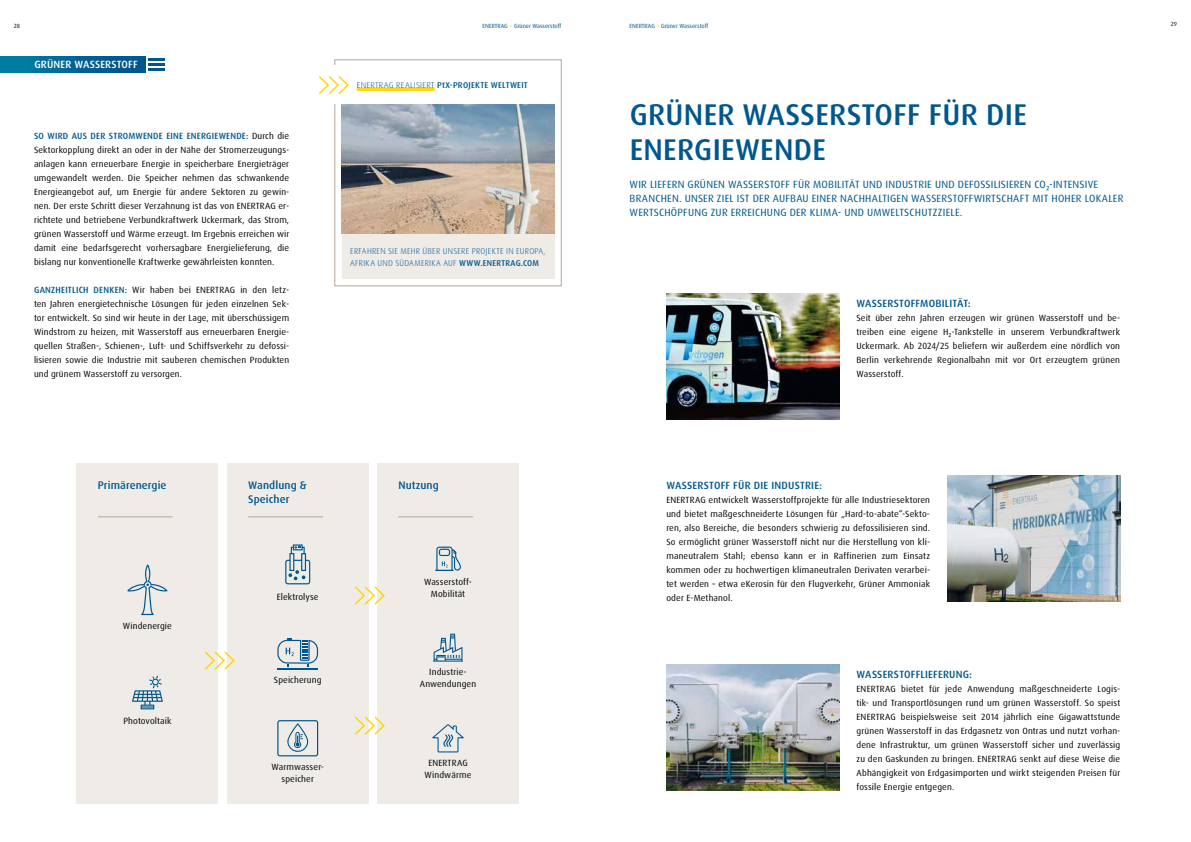
<style>
.page{position:relative;width:1191px;height:842px;background:#fff}
.page>*{position:absolute;margin:0;border:0;box-sizing:border-box;transform-origin:0 0}
.t1{font:500 30px/35px "Dax Pro";letter-spacing:.01em;color:#00578e}
.t2{font:500 11px "Dax Pro";letter-spacing:.005em;color:#00578e}
.t3{font:10.5px/14px "Dax Pro";letter-spacing:.02em;color:#00578e}
.t4{font:500 10.5px "Dax Pro";letter-spacing:.02em;color:#00578e}
.t5{font:500 10.5px "Dax Pro";letter-spacing:.015em;color:#fff}
.t6{font:9px/14px "Dax Pro";letter-spacing:.015em;color:#000;text-align:justify}
.t7{font:300 8.5px/12px "Dax Pro";letter-spacing:.025em;color:#00578e}
.t8{font:500 8.5px "Dax Pro";letter-spacing:.03em;color:#00578e}
.t9{font:6px "Dax Pro";color:#00578e}
.t10{font:6px "Dax Pro";color:#000}
.s1{color:#ffd600}
.s2{font-weight:500;color:#00578e}
.s3{font-weight:300}
.s4{font-weight:500}
</style>
<div class="page">
<div style="left:77px;top:463px;width:141px;height:341px;background:#efece8"></div>
<div style="left:227px;top:463px;width:142px;height:341px;background:#efece8"></div>
<div style="left:377px;top:463px;width:142px;height:341px;background:#efece8"></div>
<svg style="left:127px;top:564px;width:40px;height:51px"></svg>
<svg style="left:132px;top:676px;width:31px;height:33px"></svg>
<svg style="left:285px;top:544px;width:25px;height:40px"></svg>
<hr style="left:277px;top:668px;width:41px;height:1px;background:#00578e">
<svg style="left:277px;top:638px;width:41px;height:29px"></svg>
<svg style="left:277px;top:720px;width:41px;height:36px"></svg>
<svg style="left:433px;top:634px;width:30px;height:28px"></svg>
<svg style="left:435px;top:547px;width:26px;height:24px"></svg>
<svg style="left:432px;top:724px;width:32px;height:28px"></svg>
<hr style="left:98px;top:517px;width:75px;height:1px;background:#b4a698">
<hr style="left:248px;top:517px;width:75px;height:1px;background:#b4a698">
<hr style="left:398px;top:517px;width:75px;height:1px;background:#b4a698">
<svg style="left:204px;top:651px;width:31px;height:19px"></svg>
<svg style="left:354px;top:586px;width:31px;height:19px"></svg>
<svg style="left:354px;top:716px;width:31px;height:19px"></svg>
<div style="left:334px;top:60px;width:227px;height:226px;border:1px solid #b4a698"></div>
<div style="left:306px;top:65px;width:43px;height:39px;background:#fff"></div>
<div style="left:342px;top:108px;width:212px;height:171px;background:#efece8"></div>
<svg style="left:357px;top:87px;width:78px;height:4px"></svg>
<svg style="left:319px;top:76px;width:30px;height:18px"></svg>
<img style="left:342px;top:104px;width:212px;height:129px">
<svg style="left:0;top:57px;width:145px;height:15px;background:#006796"></svg>
<hr style="left:148px;top:63px;width:17px;height:3px;background:#00578e">
<hr style="left:148px;top:68px;width:17px;height:3px;background:#00578e">
<svg style="left:148px;top:59px;width:17px;height:2px"></svg>
<img style="left:666px;top:293px;width:173px;height:126px">
<img style="left:666px;top:664px;width:173px;height:126px">
<img style="left:947px;top:475px;width:173px;height:126px">
<p class="t10" style="left:14px;top:22px;width:8px">28</p>
<p class="t9" style="left:482px;top:22px;width:80px">ENERTRAG <span class="s1">»</span> Grüner Wasserstoff</p>
<p class="t9" style="left:629px;top:22px;width:80px">ENERTRAG <span class="s1">»</span> Grüner Wasserstoff</p>
<p class="t10" style="left:1171px;top:20px;width:8px">29</p>
<p class="t5" style="left:34px;top:58px;width:105px">GRÜNER WASSERSTOFF</p>
<p class="t6" style="left:34px;top:129px;width:257px"><span class="s2">SO WIRD AUS DER STROMWENDE EINE ENERGIEWENDE:</span> Durch die Sektorkopplung direkt an oder in der Nähe der Stromerzeugungs&shy;anlagen kann erneuerbare Energie in speicherbare Energieträger umgewandelt werden. Die Speicher nehmen das schwankende Energieangebot auf, um Energie für andere Sektoren zu gewin&shy;nen. Der erste Schritt dieser Verzahnung ist das von ENERTRAG er&shy;richtete und betriebene Verbundkraftwerk Uckermark, das Strom, grünen Wasserstoff und Wärme erzeugt. Im Ergebnis erreichen wir damit eine bedarfsgerecht vorhersagbare Energielieferung, die bislang nur konventionelle Kraftwerke gewährleisten konnten.</p>
<p class="t6" style="left:34px;top:283px;width:257px"><span class="s2">GANZHEITLICH DENKEN:</span> Wir haben bei ENERTRAG in den letz&shy;ten Jahren energietechnische Lösungen für jeden einzelnen Sek&shy;tor entwickelt. So sind wir heute in der Lage, mit überschüssigem Windstrom zu heizen, mit Wasserstoff aus erneuerbaren Energie&shy;quellen Straßen-, Schienen-, Luft- und Schiffsverkehr zu defossi&shy;lisieren sowie die Industrie mit sauberen chemischen Produkten und grünem Wasserstoff zu versorgen.</p>
<p class="t8" style="left:357px;top:80px;width:172px"><span class="s3">ENERTRAG REALISIERT</span> PtX-PROJEKTE WELTWEIT</p>
<p class="t7" style="left:350px;top:245px;width:197px">ERFAHREN SIE MEHR ÜBER UNSERE PROJEKTE IN EUROPA,<br>AFRIKA UND SÜDAMERIKA AUF <span class="s4">WWW.ENERTRAG.COM</span></p>
<p class="t2" style="left:98px;top:478px;width:70px">Primärenergie</p>
<p class="t6" style="left:123px;top:619px;width:50px">Windenergie</p>
<p class="t6" style="left:123px;top:714px;width:49px">Photovoltaik</p>
<p class="t2" style="left:248px;top:478px;width:60px">Wandlung &amp;</p>
<p class="t2" style="left:398px;top:478px;width:42px">Nutzung</p>
<p class="t2" style="left:248px;top:492px;width:43px">Speicher</p>
<p class="t6" style="left:277px;top:589px;width:43px">Elektrolyse</p>
<p class="t6" style="left:274px;top:673px;width:49px">Speicherung</p>
<p class="t6" style="left:271px;top:761px;width:53px;line-height:12px;text-align:center">Warmwasser&shy;speicher</p>
<p class="t6" style="left:424px;top:576px;width:49px;line-height:12px;text-align:center">Wasserstoff-<br>Mobilität</p>
<p class="t6" style="left:420px;top:666px;width:58px;line-height:12px;text-align:center">Industrie-<br>Anwendungen</p>
<p class="t6" style="left:424px;top:757px;width:48px;line-height:12px;text-align:center">ENERTRAG<br>Windwärme</p>
<h1 class="t1" style="left:629px;top:97px;width:399px">GRÜNER WASSERSTOFF FÜR DIE<br>ENERGIEWENDE</h1>
<p class="t3" style="left:629px;top:177px;width:495px">WIR LIEFERN GRÜNEN WASSERSTOFF FÜR MOBILITÄT UND INDUSTRIE UND DEFOSSILISIEREN CO₂-INTENSIVE<br>BRANCHEN. UNSER ZIEL IST DER AUFBAU EINER NACHHALTIGEN WASSERSTOFFWIRTSCHAFT MIT HOHER LOKALER<br>WERTSCHÖPFUNG ZUR ERREICHUNG DER KLIMA- UND UMWELTSCHUTZZIELE.</p>
<p class="t4" style="left:856px;top:297px;width:116px">WASSERSTOFFMOBILITÄT:</p>
<p class="t6" style="left:856px;top:311px;width:265px">Seit über zehn Jahren erzeugen wir grünen Wasserstoff und be&shy;treiben eine eigene H₂-Tankstelle in unserem Verbundkraftwerk Uckermark. Ab 2024/25 beliefern wir außerdem eine nördlich von Berlin verkehrende Regionalbahn mit vor Ort erzeugtem grünen Wasserstoff.</p>
<p class="t4" style="left:666px;top:479px;width:157px">WASSERSTOFF FÜR DIE INDUSTRIE:</p>
<p class="t6" style="left:666px;top:493px;width:265px">ENERTRAG entwickelt Wasserstoffprojekte für alle Industriesektoren und bietet maßgeschneiderte Lösungen für „Hard-to-abate“-Sekto&shy;ren, also Bereiche, die besonders schwierig zu defossilisieren sind.<br>So ermöglicht grüner Wasserstoff nicht nur die Herstellung von kli&shy;maneutralem Stahl; ebenso kann er in Raffinerien zum Einsatz kommen oder zu hochwertigen klimaneutralen Derivaten verarbei&shy;tet werden – etwa eKerosin für den Flugverkehr, Grüner Ammoniak oder E-Methanol.</p>
<p class="t4" style="left:856px;top:668px;width:117px">WASSERSTOFFLIEFERUNG:</p>
<p class="t6" style="left:856px;top:682px;width:265px">ENERTRAG bietet für jede Anwendung maßgeschneiderte Logis&shy;tik- und Transportlösungen rund um grünen Wasserstoff. So speist ENERTRAG beispielsweise seit 2014 jährlich eine Gigawattstunde grünen Wasserstoff in das Erdgasnetz von Ontras und nutzt vorhan&shy;dene Infrastruktur, um grünen Wasserstoff sicher und zuverlässig zu den Gaskunden zu bringen. ENERTRAG senkt auf diese Weise die Abhängigkeit von Erdgasimporten und wirkt steigenden Preisen für fossile Energie entgegen.</p>
</div>
